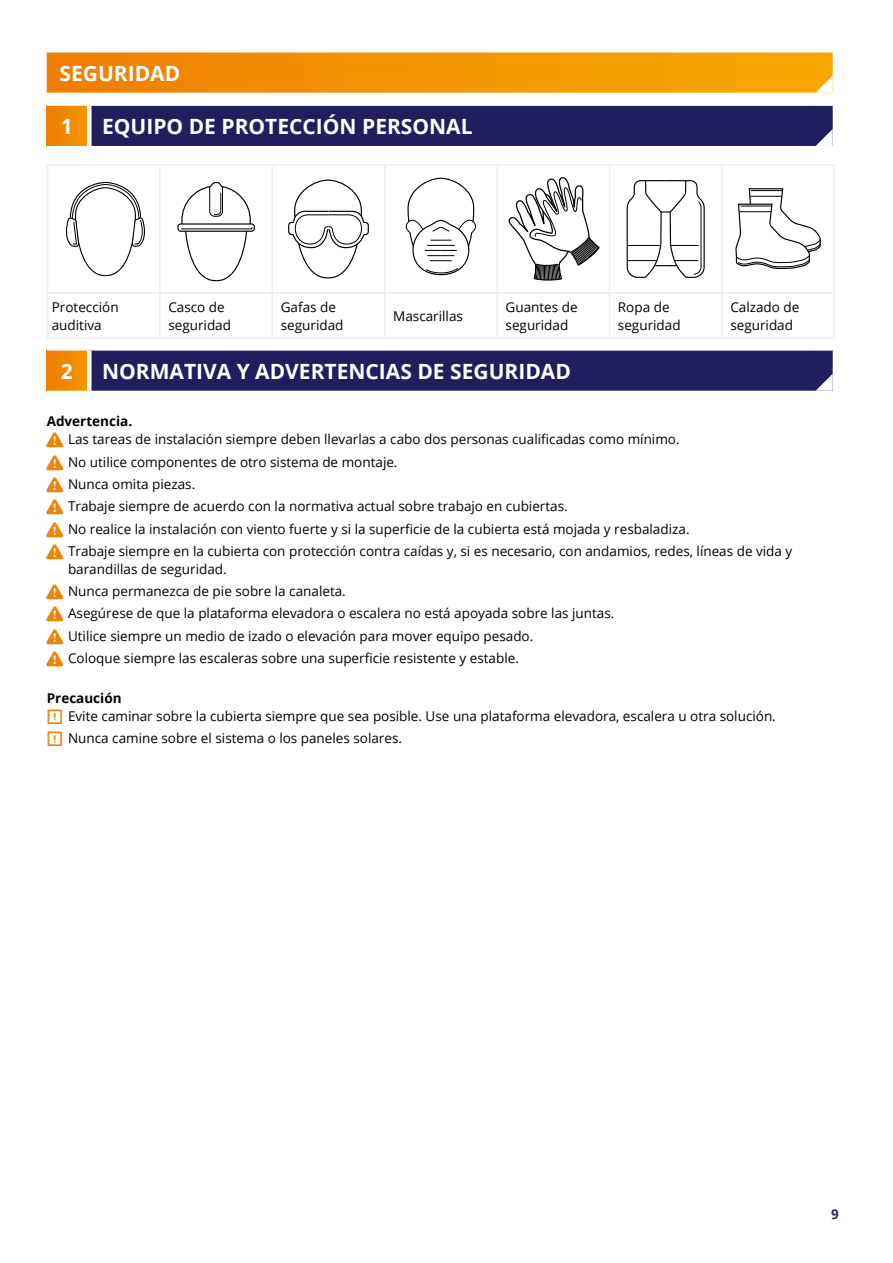
<style>
.page{position:relative;width:893px;height:1263px;background:#fff}
.page>*{position:absolute;margin:0;border:0;box-sizing:border-box;transform-origin:0 0}
.Heading_1_VarA{font:700 21px "Open Sans";color:#fff}
.Heading_1{font:700 21px "Open Sans";color:#fff}
.Chapter_1{font:700 21px "Open Sans";color:#fff}
.Chapter_1_continue{font:700 21px "Open Sans";color:#fff}
.body_1{font:13.5px/18px "Open Sans";color:#000}
.body_3{font:700 13.5px "Open Sans";color:#000}
.t1{font:700 13.5px "Open Sans";color:#222d57}
.s1{color:#ef8309}
</style>
<div class="page">
<svg style="left:47px;top:51px;width:787px;height:43px;background:#f49c12"></svg>
<div style="left:47px;top:105px;width:42px;height:42px;background:#f18900"></div>
<hr style="left:47px;top:104px;width:42px;height:2px;background:#fff">
<hr style="left:47px;top:146px;width:42px;height:1px;background:#fff">
<div style="left:87px;top:106px;width:5px;height:40px;background:#fff"></div>
<svg style="left:89px;top:105px;width:745px;height:42px;background:#2c2a66"></svg>
<hr style="left:47px;top:164px;width:113px;height:2px;background:#f0edef">
<hr style="left:47px;top:166px;width:1px;height:126px;background:#f0edef">
<hr style="left:160px;top:164px;width:112px;height:2px;background:#f0edef">
<hr style="left:159px;top:166px;width:2px;height:126px;background:#f0edef">
<hr style="left:272px;top:164px;width:113px;height:2px;background:#f0edef">
<hr style="left:272px;top:166px;width:1px;height:126px;background:#f0edef">
<hr style="left:385px;top:164px;width:112px;height:2px;background:#f0edef">
<hr style="left:384px;top:166px;width:1px;height:126px;background:#f0edef">
<hr style="left:497px;top:164px;width:112px;height:2px;background:#f0edef">
<hr style="left:496px;top:166px;width:2px;height:126px;background:#f0edef">
<hr style="left:609px;top:164px;width:113px;height:2px;background:#f0edef">
<hr style="left:609px;top:166px;width:1px;height:126px;background:#f0edef">
<hr style="left:722px;top:164px;width:113px;height:2px;background:#f0edef">
<hr style="left:721px;top:166px;width:2px;height:126px;background:#f0edef">
<hr style="left:833px;top:166px;width:2px;height:126px;background:#f0edef">
<hr style="left:47px;top:292px;width:113px;height:2px;background:#f0edef">
<hr style="left:47px;top:294px;width:1px;height:43px;background:#f0edef">
<hr style="left:160px;top:292px;width:112px;height:2px;background:#f0edef">
<hr style="left:159px;top:294px;width:2px;height:43px;background:#f0edef">
<hr style="left:272px;top:292px;width:113px;height:2px;background:#f0edef">
<hr style="left:272px;top:294px;width:1px;height:43px;background:#f0edef">
<hr style="left:385px;top:292px;width:112px;height:2px;background:#f0edef">
<hr style="left:384px;top:294px;width:1px;height:43px;background:#f0edef">
<hr style="left:497px;top:292px;width:112px;height:2px;background:#f0edef">
<hr style="left:496px;top:294px;width:2px;height:43px;background:#f0edef">
<hr style="left:609px;top:292px;width:113px;height:2px;background:#f0edef">
<hr style="left:609px;top:294px;width:1px;height:43px;background:#f0edef">
<hr style="left:722px;top:292px;width:113px;height:2px;background:#f0edef">
<hr style="left:721px;top:294px;width:2px;height:43px;background:#f0edef">
<hr style="left:833px;top:294px;width:2px;height:43px;background:#f0edef">
<hr style="left:47px;top:337px;width:113px;height:2px;background:#f0edef">
<hr style="left:160px;top:337px;width:112px;height:2px;background:#f0edef">
<hr style="left:272px;top:337px;width:113px;height:2px;background:#f0edef">
<hr style="left:385px;top:337px;width:112px;height:2px;background:#f0edef">
<hr style="left:497px;top:337px;width:112px;height:2px;background:#f0edef">
<hr style="left:609px;top:337px;width:113px;height:2px;background:#f0edef">
<hr style="left:722px;top:337px;width:113px;height:2px;background:#f0edef">
<svg style="left:66px;top:181px;width:79px;height:96px"></svg>
<div style="left:177px;top:223px;width:78px;height:9px;border:1px solid #000;border-radius:3px"></div>
<svg style="left:181px;top:182px;width:71px;height:100px"></svg>
<svg style="left:288px;top:179px;width:81px;height:100px"></svg>
<svg style="left:405px;top:177px;width:71px;height:99px"></svg>
<svg style="left:508px;top:177px;width:92px;height:103px"></svg>
<svg style="left:626px;top:180px;width:79px;height:98px"></svg>
<svg style="left:735px;top:188px;width:86px;height:81px"></svg>
<hr style="left:739px;top:211px;width:32px;height:1px;background:#000">
<hr style="left:740px;top:206px;width:32px;height:1px;background:#000">
<div style="left:47px;top:350px;width:42px;height:41px;background:#f18900"></div>
<hr style="left:47px;top:349px;width:42px;height:2px;background:#fff">
<div style="left:87px;top:351px;width:5px;height:40px;background:#fff"></div>
<svg style="left:89px;top:350px;width:745px;height:42px;background:#2c2a66"></svg>
<p class="Heading_1" style="left:60px;top:58px;width:122px">SEGURIDAD</p>
<p class="Chapter_1" style="left:61px;top:111px;width:13px">1</p>
<p class="Heading_1_VarA" style="left:102px;top:111px;width:372px">EQUIPO DE PROTECCIÓN PERSONAL</p>
<p class="body_1" style="left:52px;top:297px;width:68px">Protección auditiva</p>
<p class="body_1" style="left:168px;top:297px;width:64px">Casco de seguridad</p>
<p class="body_1" style="left:281px;top:297px;width:64px">Gafas de seguridad</p>
<p class="body_1" style="left:393px;top:306px;width:71px">Mascarillas</p>
<p class="body_1" style="left:506px;top:297px;width:74px">Guantes de seguridad</p>
<p class="body_1" style="left:618px;top:297px;width:64px">Ropa de seguridad</p>
<p class="body_1" style="left:730px;top:297px;width:71px">Calzado de seguridad</p>
<p class="Chapter_1_continue" style="left:61px;top:356px;width:13px">2</p>
<p class="Heading_1_VarA" style="left:102px;top:356px;width:470px">NORMATIVA Y ADVERTENCIAS DE SEGURIDAD</p>
<p class="body_3" style="left:47px;top:412px;width:87px">Advertencia.</p>
<p class="body_1" style="left:68px;top:430px;width:613px">Las tareas de instalación siempre deben llevarlas a cabo dos personas cualificadas como mínimo.</p>
<p class="body_1" style="left:68px;top:452px;width:331px">No utilice componentes de otro sistema de montaje.</p>
<p class="body_1" style="left:68px;top:475px;width:129px">Nunca omita piezas.</p>
<p class="body_1" style="left:68px;top:497px;width:501px">Trabaje siempre de acuerdo con la normativa actual sobre trabajo en cubiertas.</p>
<p class="body_1" style="left:68px;top:519px;width:623px">No realice la instalación con viento fuerte y si la superficie de la cubierta está mojada y resbaladiza.</p>
<p class="body_1" style="left:68px;top:541px;width:726px">Trabaje siempre en la cubierta con protección contra caídas y, si es necesario, con andamios, redes, líneas de vida y barandillas de seguridad.</p>
<p class="body_1" style="left:68px;top:582px;width:279px">Nunca permanezca de pie sobre la canaleta.</p>
<p class="body_1" style="left:68px;top:604px;width:548px">Asegúrese de que la plataforma elevadora o escalera no está apoyada sobre las juntas.</p>
<p class="body_1" style="left:68px;top:626px;width:467px">Utilice siempre un medio de izado o elevación para mover equipo pesado.</p>
<p class="body_1" style="left:68px;top:648px;width:452px">Coloque siempre las escaleras sobre una superficie resistente y estable.</p>
<p class="body_3" style="left:47px;top:689px;width:76px">Precaución</p>
<p class="body_1" style="left:47px;top:707px;width:731px"><span class="s1">✓</span> Evite caminar sobre la cubierta siempre que sea posible. Use una plataforma elevadora, escalera u otra solución.</p>
<p class="body_1" style="left:47px;top:729px;width:357px"><span class="s1">✓</span> Nunca camine sobre el sistema o los paneles solares.</p>
<p class="t1" style="left:831px;top:1205px;width:9px">9</p>
</div>
